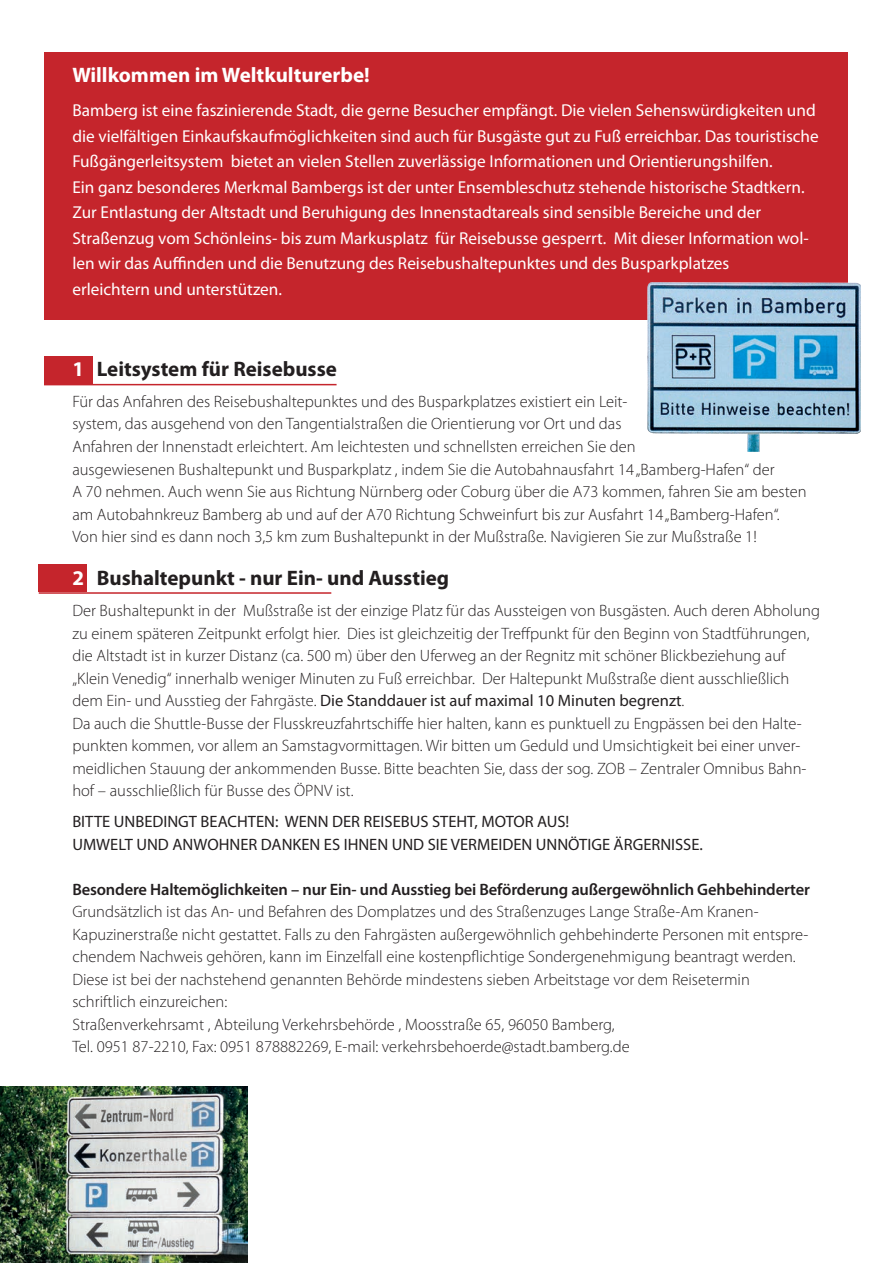
<style>
.page{position:relative;width:893px;height:1263px;background:#fff}
.page>*{position:absolute;margin:0;border:0;box-sizing:border-box;transform-origin:0 0}
.t1{font:700 21px "Myriad Pro";color:#231f20}
.t2{font:700 21px "Myriad Pro";color:#fff}
.t3{font:17.25px/25.5px "Myriad Pro";color:#fff}
.t4{font:300 16.5px/22.5px "Myriad Pro";color:#231f20}
.t5{font:16.5px/22.5px "Myriad Pro";color:#231f20}
.t6{font:600 16.5px "Myriad Pro";letter-spacing:-.01em;color:#231f20}
.s1{color:#fff}
.s2{font-weight:400}
</style>
<div class="page">
<div style="left:44px;top:52px;width:804px;height:268px;background:#c5252c"></div>
<div style="left:44px;top:356px;width:48px;height:28px;background:#c5252c"></div>
<hr style="left:44px;top:384px;width:293px;height:1px;background:#c5252c">
<div style="left:39px;top:564px;width:48px;height:28px;background:#c5252c"></div>
<hr style="left:39px;top:592px;width:292px;height:2px;background:#c5252c">
<img style="left:647px;top:282px;width:214px;height:170px">
<img style="left:0;top:1086px;width:248px;height:177px">
<p class="t2" style="left:72px;top:61px;width:299px">Willkommen im Weltkulturerbe!</p>
<p class="t3" style="left:72px;top:97px;width:748px">Bamberg ist eine faszinierende Stadt, die gerne Besucher empfängt. Die vielen Sehenswürdigkeiten und die vielfältigen Einkaufskaufmöglichkeiten sind auch für Busgäste gut zu Fuß erreichbar. Das touristische Fußgängerleitsystem bietet an vielen Stellen zuverlässige Informationen und Orientierungshilfen.<br>Ein ganz besonderes Merkmal Bambergs ist der unter Ensembleschutz stehende historische Stadtkern.<br>Zur Entlastung der Altstadt und Beruhigung des Innenstadtareals sind sensible Bereiche und der Straßenzug vom Schönleins- bis zum Markusplatz für Reisebusse gesperrt. Mit dieser Information wol&shy;len wir das Auffinden und die Benutzung des Reisebushaltepunktes und des Busparkplatzes<br>erleichtern und unterstützen.</p>
<p class="t1" style="left:72px;top:355px;width:266px"><span class="s1">1</span> Leitsystem für Reisebusse</p>
<p class="t4" style="left:72px;top:390px;width:736px">Für das Anfahren des Reisebushaltepunktes und des Busparkplatzes existiert ein Leit-<br>system, das ausgehend von den Tangentialstraßen die Orientierung vor Ort und das<br>Anfahren der Innenstadt erleichtert. Am leichtesten und schnellsten erreichen Sie den<br>ausgewiesenen Bushaltepunkt und Busparkplatz , indem Sie die Autobahnausfahrt 14 „Bamberg-Hafen“ der<br>A 70 nehmen. Auch wenn Sie aus Richtung Nürnberg oder Coburg über die A73 kommen, fahren Sie am besten am Autobahnkreuz Bamberg ab und auf der A70 Richtung Schweinfurt bis zur Ausfahrt 14 „Bamberg-Hafen“.<br>Von hier sind es dann noch 3,5 km zum Bushaltepunkt in der Mußstraße. Navigieren Sie zur Mußstraße 1!</p>
<p class="t1" style="left:72px;top:564px;width:378px"><span class="s1">2</span> Bushaltepunkt - nur Ein- und Ausstieg</p>
<p class="t4" style="left:72px;top:599px;width:749px">Der Bushaltepunkt in der Mußstraße ist der einzige Platz für das Aussteigen von Busgästen. Auch deren Abholung zu einem späteren Zeitpunkt erfolgt hier. Dies ist gleichzeitig der Treffpunkt für den Beginn von Stadtführungen, die Altstadt ist in kurzer Distanz (ca. 500 m) über den Uferweg an der Regnitz mit schöner Blickbeziehung auf „Klein Venedig“ innerhalb weniger Minuten zu Fuß erreichbar. Der Haltepunkt Mußstraße dient ausschließlich dem Ein- und Ausstieg der Fahrgäste. <span class="s2">Die Standdauer ist auf maximal 10 Minuten begrenzt</span>.<br>Da auch die Shuttle-Busse der Flusskreuzfahrtschiffe hier halten, kann es punktuell zu Engpässen bei den Halte&shy;punkten kommen, vor allem an Samstagvormittagen. Wir bitten um Geduld und Umsichtigkeit bei einer unver&shy;meidlichen Stauung der ankommenden Busse. Bitte beachten Sie, dass der sog. ZOB – Zentraler Omnibus Bahn&shy;hof – ausschließlich für Busse des ÖPNV ist.</p>
<p class="t5" style="left:72px;top:810px;width:632px">BITTE UNBEDINGT BEACHTEN: WENN DER REISEBUS STEHT, MOTOR AUS!<br>UMWELT UND ANWOHNER DANKEN ES IHNEN UND SIE VERMEIDEN UNNÖTIGE ÄRGERNISSE.</p>
<p class="t6" style="left:72px;top:879px;width:739px">Besondere Haltemöglichkeiten – nur Ein- und Ausstieg bei Beförderung außergewöhnlich Gehbehinderter</p>
<p class="t4" style="left:72px;top:900px;width:738px">Grundsätzlich ist das An- und Befahren des Domplatzes und des Straßenzuges Lange Straße-Am Kranen-Kapuzinerstraße nicht gestattet. Falls zu den Fahrgästen außergewöhnlich gehbehinderte Personen mit entspre&shy;chendem Nachweis gehören, kann im Einzelfall eine kostenpflichtige Sondergenehmigung beantragt werden.<br>Diese ist bei der nachstehend genannten Behörde mindestens sieben Arbeitstage vor dem Reisetermin schriftlich einzureichen:<br>Straßenverkehrsamt , Abteilung Verkehrsbehörde , Moosstraße 65, 96050 Bamberg,<br>Tel. 0951 87-2210, Fax: 0951 878882269, E-mail: verkehrsbehoerde@stadt.bamberg.de</p>
</div>
